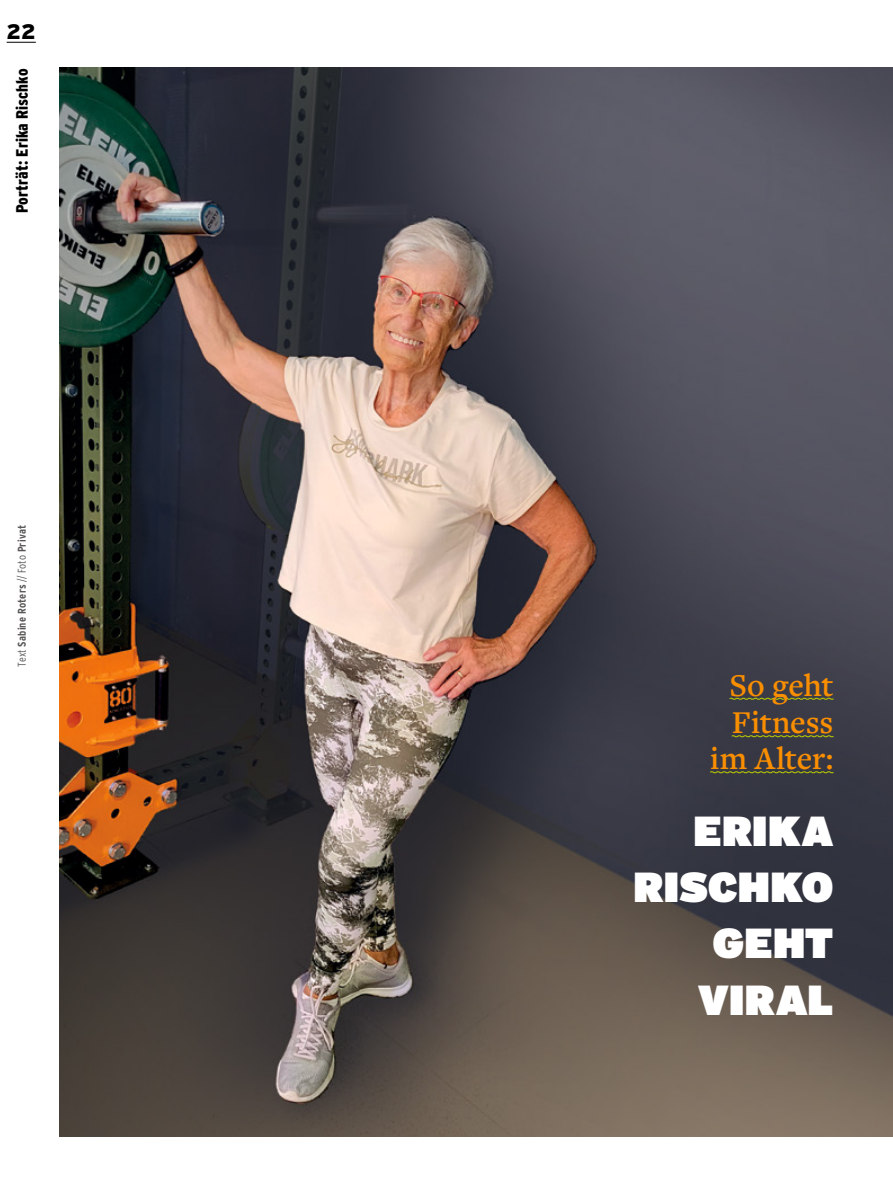
<style>
.page{position:relative;width:893px;height:1191px;background:#fff}
.page>*{position:absolute;margin:0;border:0;box-sizing:border-box;transform-origin:0 0}
.HL-Interstate_Cond{font:900 42px/56.2px "Interstate";letter-spacing:.01em;color:#fff;text-align:right}
.Lead-Freight_14_bold{font:600 33px/36px "Freight Text Pro";color:#f98e00;text-align:right}
.t1{font:900 21px "Interstate";color:#000}
.Pagination{font:900 16.5px "Interstate Condensed";color:#000}
.Pagination-Text_Foto{font:700 11.25px "Interstate Condensed";letter-spacing:.02em;color:#575654}
.s1{font-weight:300}
</style>
<div class="page">
<img style="left:60px;top:68px;width:833px;height:1068px">
<svg style="left:729px;top:697px;width:105px;height:3px"></svg>
<svg style="left:731px;top:735px;width:103px;height:2px"></svg>
<svg style="left:710px;top:771px;width:124px;height:2px"></svg>
<svg style="left:7px;top:42px;width:29px;height:1px"></svg>
<h3 class="t1" style="left:7px;top:20px;width:31px">22</h3>
<p class="Pagination" style="left:13px;top:213px;width:146px;rotate:-90deg">Porträt: Erika Rischko</p>
<p class="Pagination-Text_Foto" style="left:16px;top:666px;width:143px;rotate:-90deg"><span class="s1">Text</span> Sabine Roters <span class="s1">// Foto</span> Privat</p>
<p class="Lead-Freight_14_bold" style="left:730px;top:666px;width:105px">So geht</p>
<p class="Lead-Freight_14_bold" style="left:710px;top:703px;width:125px">Fitness im Alter:</p>
<p class="HL-Interstate_Cond" style="left:633px;top:801px;width:201px">ERIKA<br>RISCHKO<br>GEHT</p>
<p class="HL-Interstate_Cond" style="left:698px;top:970px;width:137px">VIRAL</p>
</div>
